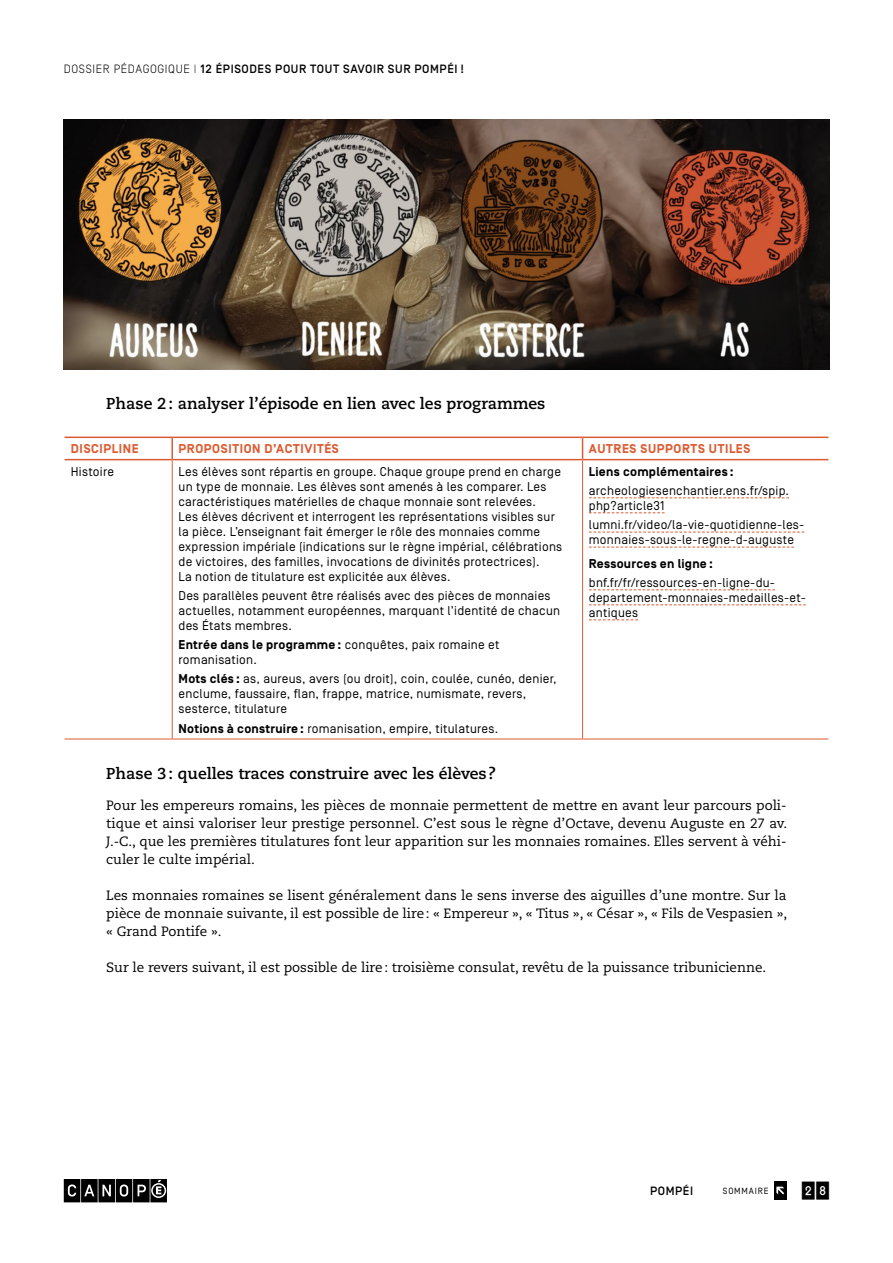
<style>
.page{position:relative;width:893px;height:1263px;background:#fff}
.page>*{position:absolute;margin:0;border:0;box-sizing:border-box;transform-origin:0 0}
.t1{font:500 18px "Simplon CNDP";color:#000}
.Titre3{font:700 15.75px "Caecilia LT Std";color:#000}
.Texte_courant{font:13.5px/18px "Caecilia LT Std";color:#000;text-align:justify}
.Tableau_Texte{font:12.75px/15px "Simplon BP Regular";letter-spacing:.02em;color:#000}
.Tableau_Tetiere{font:700 12.75px "Simplon BP";letter-spacing:.05em;color:#db5b31}
.Tableau_Texte-2{font:700 12.75px "Simplon BP";letter-spacing:.02em;color:#000}
.t2{font:500 12px "Simplon BP";letter-spacing:.05em;color:#000}
.t3{font:9px "Simplon BP Regular";letter-spacing:.09em;color:#000}
.s1{font-weight:300}
.s2{font-family:"Simplon BP";font-weight:700}
</style>
<div class="page">
<svg style="left:64px;top:1179px;width:103px;height:23px;background:#2f2f2f"></svg>
<div style="left:774px;top:1181px;width:13px;height:18px;background:#000"></div>
<svg style="left:776px;top:1186px;width:8px;height:8px"></svg>
<img style="left:64px;top:119px;width:765px;height:250px">
<svg style="left:65px;top:438px;width:763px;height:301px"></svg>
<hr style="left:171px;top:438px;width:2px;height:21px;background:#db5b31">
<svg style="left:582px;top:438px;width:1px;height:21px"></svg>
<hr style="left:65px;top:739px;width:107px;height:1px;background:#db5b31">
<hr style="left:172px;top:460px;width:1px;height:279px;background:#db5b31">
<hr style="left:582px;top:460px;width:1px;height:279px;background:#db5b31">
<hr style="left:172px;top:739px;width:411px;height:1px;background:#db5b31">
<hr style="left:583px;top:739px;width:245px;height:1px;background:#db5b31">
<hr style="left:65px;top:437px;width:107px;height:1px;background:#db5b31">
<hr style="left:172px;top:437px;width:411px;height:1px;background:#db5b31">
<hr style="left:583px;top:437px;width:245px;height:1px;background:#db5b31">
<hr style="left:65px;top:459px;width:107px;height:1px;background:#db5b31">
<hr style="left:172px;top:459px;width:411px;height:1px;background:#db5b31">
<hr style="left:583px;top:459px;width:245px;height:1px;background:#db5b31">
<svg style="left:589px;top:497px;width:200px;height:1px"></svg>
<svg style="left:589px;top:512px;width:76px;height:1px"></svg>
<svg style="left:589px;top:532px;width:215px;height:1px"></svg>
<svg style="left:589px;top:547px;width:205px;height:1px"></svg>
<svg style="left:589px;top:589px;width:186px;height:1px"></svg>
<svg style="left:589px;top:604px;width:217px;height:1px"></svg>
<svg style="left:589px;top:619px;width:49px;height:1px"></svg>
<p class="t2" style="left:64px;top:62px;width:402px"><span class="s1">DOSSIER PÉDAGOGIQUE |</span> 12 ÉPISODES POUR TOUT SAVOIR SUR POMPÉI !</p>
<p class="Titre3" style="left:106px;top:394px;width:441px">Phase 2: analyser l’épisode en lien avec les programmes</p>
<p class="Tableau_Tetiere" style="left:71px;top:442px;width:69px">DISCIPLINE</p>
<p class="Tableau_Tetiere" style="left:179px;top:442px;width:162px">PROPOSITION D’ACTIVITÉS</p>
<p class="Tableau_Tetiere" style="left:589px;top:442px;width:163px">AUTRES SUPPORTS UTILES</p>
<p class="Tableau_Texte" style="left:71px;top:464px;width:45px">Histoire</p>
<p class="Tableau_Texte" style="left:179px;top:464px;width:385px">Les élèves sont répartis en groupe. Chaque groupe prend en charge un type de monnaie. Les élèves sont amenés à les comparer. Les caractéristiques matérielles de chaque monnaie sont relevées.<br>Les élèves décrivent et interrogent les représentations visibles sur la pièce. L’enseignant fait émerger le rôle des monnaies comme expression impériale (indications sur le règne impérial, célébrations de victoires, des familles, invocations de divinités protectrices).<br>La notion de titulature est explicitée aux élèves.</p>
<p class="Tableau_Texte" style="left:179px;top:588px;width:383px">Des parallèles peuvent être réalisés avec des pièces de monnaies actuelles, notamment européennes, marquant l’identité de chacun des États membres.</p>
<p class="Tableau_Texte" style="left:179px;top:637px;width:322px"><span class="s2">Entrée dans le programme :</span> conquêtes, paix romaine et romanisation.</p>
<p class="Tableau_Texte" style="left:179px;top:671px;width:380px"><span class="s2">Mots clés :</span> as, aureus, avers (ou droit), coin, coulée, cunéo, denier, enclume, faussaire, flan, frappe, matrice, numismate, revers, sesterce, titulature</p>
<p class="Tableau_Texte" style="left:179px;top:721px;width:321px"><span class="s2">Notions à construire :</span> romanisation, empire, titulatures.</p>
<p class="Tableau_Texte-2" style="left:589px;top:464px;width:146px">Liens complémentaires :</p>
<p class="Tableau_Texte" style="left:589px;top:483px;width:202px">archeologiesenchantier.ens.fr/spip. php?article31</p>
<p class="Tableau_Texte" style="left:589px;top:517px;width:217px">lumni.fr/video/la-vie-quotidienne-les&shy;monnaies-sous-le-regne-d-auguste</p>
<p class="Tableau_Texte-2" style="left:589px;top:556px;width:125px">Ressources en ligne :</p>
<p class="Tableau_Texte" style="left:589px;top:575px;width:218px">bnf.fr/fr/ressources-en-ligne-du&shy;departement-monnaies-medailles-et&shy;antiques</p>
<p class="Titre3" style="left:106px;top:764px;width:391px">Phase 3: quelles traces construire avec les élèves?</p>
<p class="Texte_courant" style="left:106px;top:797px;width:682px">Pour les empereurs romains, les pièces de monnaie permettent de mettre en avant leur parcours poli&shy;tique et ainsi valoriser leur prestige personnel. C’est sous le règne d’Octave, devenu Auguste en 27 av.<br>J.-C., que les premières titulatures font leur apparition sur les monnaies romaines. Elles servent à véhi&shy;culer le culte impérial.</p>
<p class="Texte_courant" style="left:106px;top:887px;width:682px">Les monnaies romaines se lisent généralement dans le sens inverse des aiguilles d’une montre. Sur la pièce de monnaie suivante, il est possible de lire: « Empereur », « Titus », « César », « Fils de Vespasien », « Grand Pontife ».</p>
<p class="Texte_courant" style="left:106px;top:959px;width:661px">Sur le revers suivant, il est possible de lire: troisième consulat, revêtu de la puissance tribunicienne.</p>
<p class="t2" style="left:650px;top:1184px;width:45px">POMPÉI</p>
<h1 class="t1" style="left:802px;top:1181px;width:29px">28</h1>
<p class="t3" style="left:723px;top:1186px;width:47px">SOMMAIRE</p>
</div>
